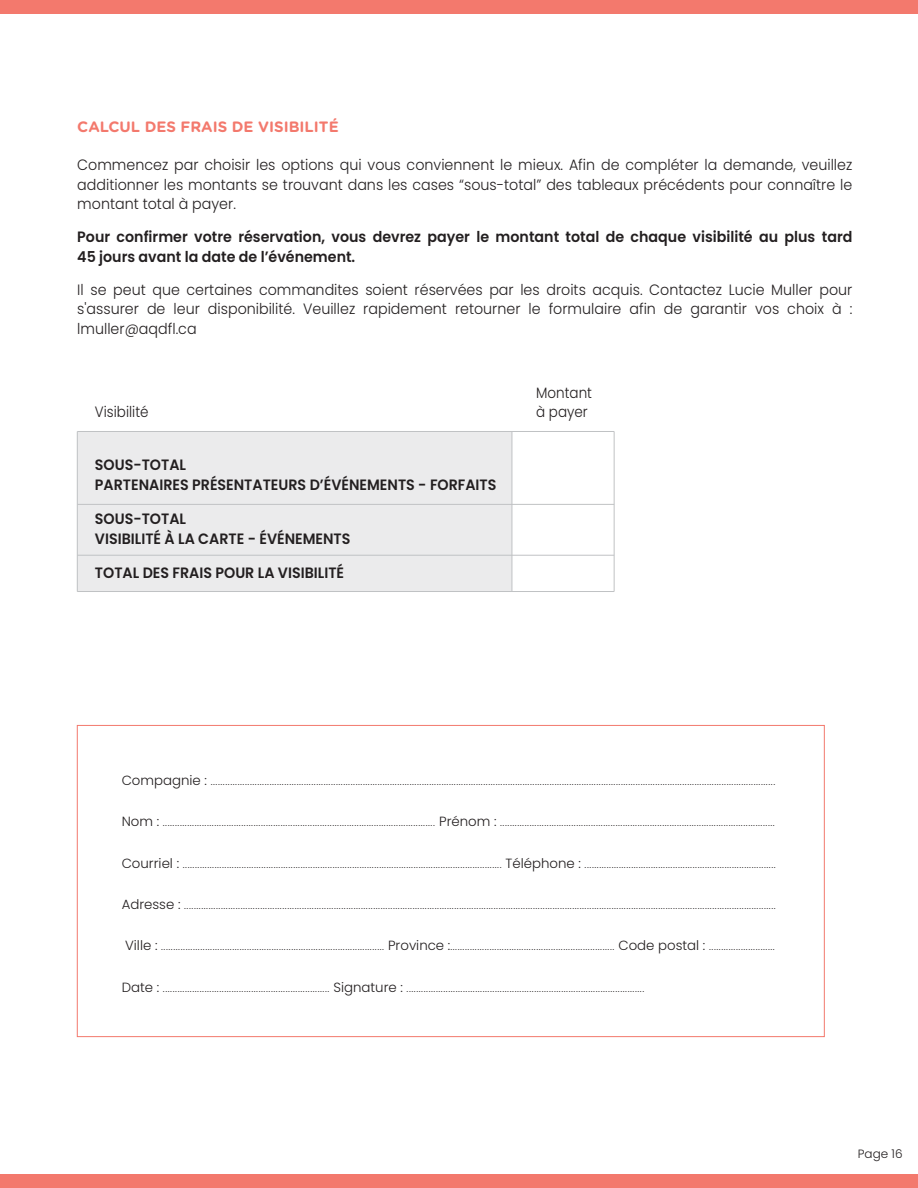
<style>
.page{position:relative;width:918px;height:1188px;background:#fff}
.page>*{position:absolute;margin:0;border:0;box-sizing:border-box;transform-origin:0 0}
.t1{font:300 15px/19.5px "Poppins";color:#231f20;text-align:justify;scale:.95 1}
.t2{font:600 15px/19.5px "Poppins";color:#231f20;scale:.95 1}
.t3{font:700 15px "Gotham Rounded";color:#f3796d}
.t4{font:300 15px "Poppins";color:#231f20;scale:.9 1}
.t5{font:300 12px "Poppins";color:#231f20}
.t6{font:300 10.35px "Poppins";color:#231f20}
.s1{font-size:13.35px}
</style>
<div class="page">
<div style="left:0;top:1174px;width:918px;height:14px;background:#f3796d"></div>
<div style="left:0;top:0;width:918px;height:14px;background:#f3796d"></div>
<div style="left:77px;top:432px;width:435px;height:160px;background:#ebebec"></div>
<hr style="left:77px;top:431px;width:537px;height:1px;background:#c0c2c4">
<hr style="left:77px;top:504px;width:537px;height:1px;background:#c0c2c4">
<hr style="left:77px;top:555px;width:537px;height:1px;background:#c0c2c4">
<hr style="left:77px;top:591px;width:537px;height:1px;background:#c0c2c4">
<hr style="left:77px;top:431px;width:1px;height:161px;background:#c0c2c4">
<hr style="left:614px;top:431px;width:1px;height:161px;background:#c0c2c4">
<hr style="left:512px;top:431px;width:1px;height:161px;background:#c0c2c4">
<h1 class="t3" style="left:77px;top:116px;width:263px">CALCUL DES FRAIS DE VISIBILITÉ</h1>
<h1 class="t1" style="left:77px;top:156px;width:817px">Commencez par choisir les options qui vous conviennent le mieux. Afin de compléter la demande, veuillez additionner les montants se trouvant dans les cases “sous-total” des tableaux précédents pour connaître le montant total à payer.</h1>
<h1 class="t2" style="left:77px;top:228px;width:817px">Pour confirmer votre réservation, vous devrez payer le montant total de chaque visibilité au plus tard<br>45 jours avant la date de l’événement.</h1>
<h1 class="t1" style="left:77px;top:280px;width:817px">Il se peut que certaines commandites soient réservées par les droits acquis. Contactez Lucie Muller pour s'assurer de leur disponibilité. Veuillez rapidement retourner le formulaire afin de garantir vos choix à : lmuller@aqdfl.ca</h1>
<h1 class="t4" style="left:536px;top:384px;width:64px">Montant</h1>
<h1 class="t4" style="left:95px;top:403px;width:61px">Visibilité</h1>
<h1 class="t4" style="left:536px;top:403px;width:59px">à payer</h1>
<h1 class="t2" style="left:95px;top:455px;width:424px">SOUS-TOTAL<br>PARTENAIRES PRÉSENTATEURS D’ÉVÉNEMENTS - FORFAITS</h1>
<h1 class="t2" style="left:95px;top:509px;width:271px">SOUS-TOTAL<br>VISIBILITÉ À LA CARTE - ÉVÉNEMENTS</h1>
<h1 class="t2" style="left:95px;top:563px;width:264px">TOTAL DES FRAIS POUR LA VISIBILITÉ</h1>
<p class="t6" style="left:122px;top:775px;width:655px"><span class="s1">Compagnie :</span> ......................................................................................................................................................................................................................................</p>
<p class="t6" style="left:122px;top:817px;width:655px"><span class="s1">Nom :</span> ............................................................................................................... <span class="s1">Prénom :</span> ................................................................................................................</p>
<p class="t6" style="left:122px;top:858px;width:656px"><span class="s1">Courriel :</span> .................................................................................................................................. <span class="s1">Téléphone :</span> ..............................................................................</p>
<p class="t6" style="left:122px;top:899px;width:656px"><span class="s1">Adresse :</span> .................................................................................................................................................................................................................................................</p>
<p class="t6" style="left:125px;top:941px;width:651px"><span class="s1">Ville :</span> ........................................................................................... <span class="s1">Province :</span>................................................................... <span class="s1">Code postal :</span> ...........................</p>
<p class="t6" style="left:122px;top:982px;width:524px"><span class="s1">Date :</span> .................................................................... <span class="s1">Signature :</span> .................................................................................................</p>
<p class="t5" style="left:858px;top:1147px;width:46px">Page 16</p>
</div>
